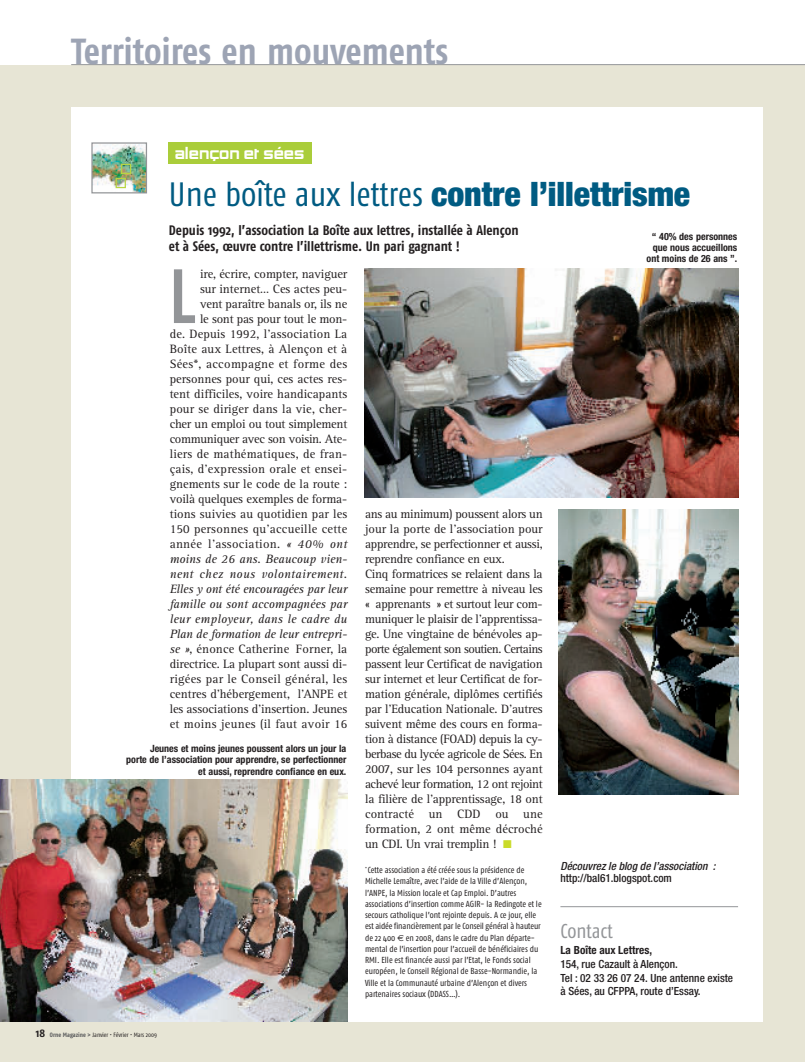
<style>
.page{position:relative;width:805px;height:1062px;background:#fff}
.page>*{position:absolute;margin:0;border:0;box-sizing:border-box;transform-origin:0 0}
.t1{font:76px "Alternate Gothic No 2 BT";color:#939598}
.t2{font:700 36.25px "Fago Co";color:#9da4b4}
.t3{font:900 condensed 33.75px "Helvetica Neue";color:#005b82}
.t4{font:20px "Fago Co";color:#939598}
.t5{font:18.25px "Ballmer Archi Type";color:#fff}
.t6{font:700 13.75px/16.2px "Fago Co";color:#231f20}
.t7{font:12.5px/15px "Rotis Serif";letter-spacing:-.01em;color:#231f20;text-align:right}
.t8{font:500 condensed 11.25px/13.8px "Helvetica Neue";color:#231f20}
.t9{font:italic 500 condensed 11.25px "Helvetica Neue";color:#231f20}
.t10{font:700 condensed 11.25px "Helvetica Neue";color:#231f20}
.t11{font:700 condensed 10px/11.2px "Helvetica Neue";color:#231f20;text-align:right}
.t12{font:8.75px/11.2px "Fago Co";color:#231f20}
.t13{font:6.25px "Fago Co";color:#231f20}
.s1{font-family:"Fago Co";font-weight:400;font-stretch:normal}
.s2{font-style:italic}
.s3{font-weight:700;font-size:11.25px}
.s4{font-weight:700;color:#57585a}
.s5{color:#cadb2a}
.s6{font-family:"Euro Sans"}
</style>
<div class="page">
<img style="left:0;top:64px;width:804px;height:998px">
<h2 class="t2" style="left:71px;top:39px;width:378px">Territoires en mouvements</h2>
<h3 class="t5" style="left:175px;top:146px;width:131px">alençon et sées</h3>
<h3 class="t3" style="left:169px;top:182px;width:522px"><span class="s1">Une boîte aux lettres</span> contre l’illettrisme</h3>
<p class="t6" style="left:169px;top:223px;width:351px">Depuis 1992, l’association La Boîte aux lettres, installée à Alençon et à Sées, œuvre contre l’illettrisme. Un pari gagnant !</p>
<p class="t11" style="left:646px;top:231px;width:92px">“ 40% des personnes que nous accueillons ont moins de 26 ans ”.</p>
<p class="t7" style="left:169px;top:267px;width:179px">ire, écrire, compter, naviguer<br>sur internet… Ces actes peu-<br>vent paraître banals or, ils ne<br>le sont pas pour tout le mon-<br>de. Depuis 1992, l’association La Boîte aux Lettres, à Alençon et à Sées*, accompagne et forme des personnes pour qui, ces actes res&shy;tent difficiles, voire handicapants pour se diriger dans la vie, cher&shy;cher un emploi ou tout simplement communiquer avec son voisin. Ate&shy;liers de mathématiques, de fran&shy;çais, d’expression orale et ensei&shy;gnements sur le code de la route : voilà quelques exemples de forma&shy;tions suivies au quotidien par les 150 personnes qu’accueille cette année l’association. <span class="s2">« 40% ont moins de 26 ans. Beaucoup vien&shy;nent chez nous volontairement.<br>Elles y ont été encouragées par leur famille ou sont accompagnées par leur employeur, dans le cadre du Plan de formation de leur entrepri&shy;se »</span>, énonce Catherine Forner, la directrice. La plupart sont aussi di&shy;rigées par le Conseil général, les centres d’hébergement, l’ANPE et les associations d’insertion. Jeunes et moins jeunes (il faut avoir 16</p>
<h1 class="t1" style="left:169px;top:268px;width:27px">L</h1>
<p class="t11" style="left:126px;top:744px;width:221px">Jeunes et moins jeunes poussent alors un jour la<br>porte de l’association pour apprendre, se perfectionner et aussi, reprendre confiance en eux.</p>
<p class="t13" style="left:36px;top:1033px;width:123px"><span class="s3">18</span> <span class="s4">Orne Magazine &gt;</span> Janvier • Février • Mars 2009</p>
<p class="t7" style="left:365px;top:507px;width:179px;text-align:left">ans au minimum) poussent alors un jour la porte de l’association pour apprendre, se perfectionner et aussi, reprendre confiance en eux.<br>Cinq formatrices se relaient dans la semaine pour remettre à niveau les « apprenants » et surtout leur com&shy;muniquer le plaisir de l’apprentissa&shy;ge. Une vingtaine de bénévoles ap&shy;porte également son soutien. Certains passent leur Certificat de navigation sur internet et leur Certificat de for&shy;mation générale, diplômes certifiés par l’Education Nationale. D’autres suivent même des cours en forma&shy;tion à distance (FOAD) depuis la cy&shy;berbase du lycée agricole de Sées. En 2007, sur les 104 personnes ayant achevé leur formation, 12 ont rejoint la filière de l’apprentissage, 18 ont contracté un CDD ou une formation, 2 ont même décroché un CDI. Un vrai tremplin ! <span class="s5">■</span></p>
<p class="t12" style="left:365px;top:865px;width:178px"><sup>*</sup> Cette association a été créée sous la présidence de Michelle Lemaître, avec l’aide de la Ville d’Alençon, l’ANPE, la Mission locale et Cap Emploi. D’autres associations d’insertion comme AGIR- la Redingote et le secours catholique l’ont rejointe depuis. A ce jour, elle est aidée financièrement par le Conseil général à hauteur de 22 400 <span class="s6">€</span> en 2008, dans le cadre du Plan départe&shy;mental de l’insertion pour l’accueil de bénéficiaires du RMI. Elle est financée aussi par l’Etat, le Fonds social européen, le Conseil Régional de Basse-Normandie, la Ville et la Communauté urbaine d’Alençon et divers partenaires sociaux (DDASS…).</p>
<p class="t9" style="left:560px;top:862px;width:159px">Découvrez le blog de l’association :</p>
<p class="t8" style="left:560px;top:872px;width:113px">http://bal61.blogspot.com</p>
<h3 class="t4" style="left:560px;top:924px;width:54px">Contact</h3>
<p class="t10" style="left:560px;top:946px;width:93px">La Boîte aux Lettres,</p>
<p class="t8" style="left:560px;top:958px;width:174px">154, rue Cazault à Alençon.<br>Tel : 02 33 26 07 24. Une antenne existe à Sées, au CFPPA, route d’Essay.</p>
</div>
